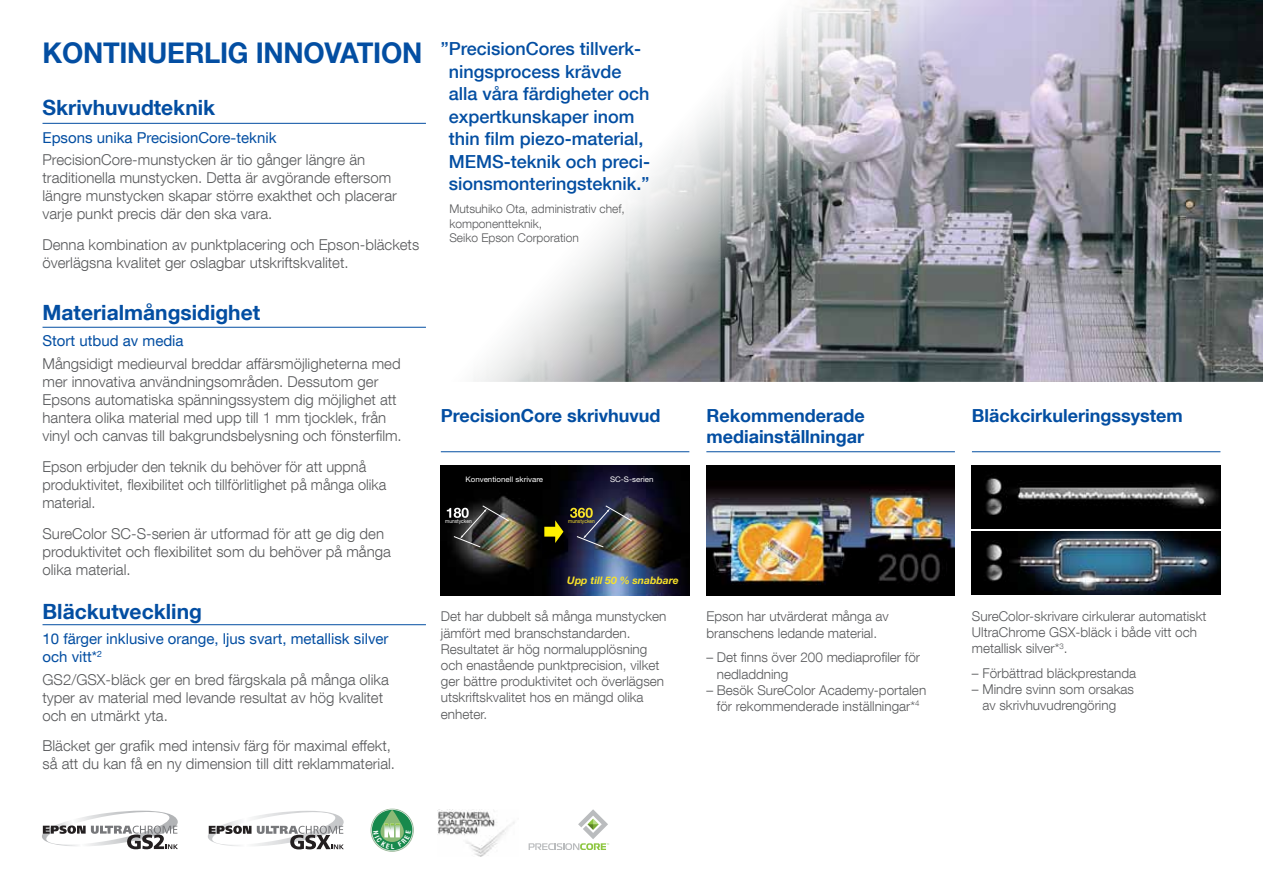
<style>
.page{position:relative;width:1263px;height:893px;background:#fff}
.page>*{position:absolute;margin:0;border:0;box-sizing:border-box;transform-origin:0 0}
.t1{font:700 28.5px "Helvetica Neue LT Com";color:#034ea2;scale:.96 1}
.t2{font:700 21px "Helvetica Neue LT Com";color:#034ea2}
.t3{font:500 18px/22.5px "Helvetica Neue LT Com";color:#034ea2}
.t4{font:700 18px/21px "Helvetica Neue LT Com";color:#034ea2}
.t5{font:300 15px/18px "Helvetica Neue LT Com";color:#58595b}
.t6{font:15px/18px "Helvetica Neue LT Com";color:#034ea2}
.t7{font:300 13.5px/16.2px "Helvetica Neue LT Com";color:#58595b}
.t8{font:300 12px/14.4px "Helvetica Neue LT Com";color:#58595b}
.t9{font:italic 700 10.35px "Helvetica Neue LT Pro";color:#f9e329}
.t10{font:7.65px "Helvetica Neue LT Pro";color:#fff;scale:1.04 1}
.t11{font:5.4px "Helvetica Neue LT Pro";color:#fff;scale:.9 1}
.t12{font:5.4px "Helvetica Neue LT Pro";color:#f9e329;scale:.9 1}
</style>
<div class="page">
<hr style="left:43px;top:327px;width:383px;height:1px;background:#034ea2">
<hr style="left:43px;top:123px;width:383px;height:1px;background:#034ea2">
<hr style="left:43px;top:624px;width:383px;height:1px;background:#034ea2">
<svg style="left:529px;top:809px;width:80px;height:41px"></svg>
<img style="left:358px;top:0;width:905px;height:382px">
<hr style="left:441px;top:451px;width:248px;height:1px;background:#034ea2">
<img style="left:441px;top:465px;width:248px;height:131px">
<img style="left:447px;top:505px;width:62px;height:42px">
<img style="left:570px;top:505px;width:62px;height:42px">
<svg style="left:555px;top:520px;width:8px;height:23px"></svg>
<div style="left:544px;top:527px;width:13px;height:10px;background:#fff200"></div>
<hr style="left:706px;top:451px;width:249px;height:1px;background:#034ea2">
<img style="left:706px;top:465px;width:249px;height:131px">
<hr style="left:972px;top:451px;width:248px;height:1px;background:#034ea2">
<img style="left:972px;top:465px;width:248px;height:63px">
<img style="left:972px;top:531px;width:248px;height:63px">
<svg style="left:42px;top:810px;width:136px;height:39px"></svg>
<svg style="left:207px;top:811px;width:137px;height:38px"></svg>
<img style="left:437px;top:810px;width:78px;height:47px">
<svg style="left:370px;top:808px;width:44px;height:44px"></svg>
<h1 class="t1" style="left:43px;top:35px;width:39px">Kontin</h1>
<h1 class="t1" style="left:147px;top:35px;width:39px">uerlig</h1>
<h1 class="t1" style="left:256px;top:35px;width:18px">innovation</h1>
<h2 class="t2" style="left:43px;top:94px;width:174px">Skrivhuvudteknik</h2>
<p class="t6" style="left:43px;top:128px;width:235px">Epsons unika PrecisionCore-teknik</p>
<p class="t5" style="left:43px;top:151px;width:356px">PrecisionCore-munstycken är tio gånger längre än traditionella munstycken. Detta är avgörande eftersom längre munstycken skapar större exakthet och placerar varje punkt precis där den ska vara.</p>
<p class="t5" style="left:43px;top:235px;width:378px">Denna kombination av punktplacering och Epson-bläckets överlägsna kvalitet ger oslagbar utskriftskvalitet.</p>
<h2 class="t2" style="left:43px;top:299px;width:219px">Materialmångsidighet</h2>
<p class="t6" style="left:43px;top:332px;width:143px">Stort utbud av media</p>
<p class="t5" style="left:43px;top:355px;width:361px">Mångsidigt medieurval breddar affärsmöjligheterna med mer innovativa användningsområden. Dessutom ger Epsons automatiska spänningssystem dig möjlighet att hantera olika material med upp till 1 mm tjocklek, från vinyl och canvas till bakgrundsbelysning och fönsterfilm.</p>
<p class="t5" style="left:43px;top:457px;width:345px">Epson erbjuder den teknik du behöver för att uppnå produktivitet, flexibilitet och tillförlitlighet på många olika material.</p>
<p class="t5" style="left:43px;top:524px;width:350px">SureColor SC-S-serien är utformad för att ge dig den produktivitet och flexibilitet som du behöver på många olika material.</p>
<h2 class="t2" style="left:43px;top:598px;width:161px">Bläckutveckling</h2>
<p class="t6" style="left:43px;top:629px;width:348px">10 färger inklusive orange, ljus svart, metallisk silver och vitt*<sup>2</sup></p>
<p class="t5" style="left:43px;top:670px;width:348px">GS2/GSX-bläck ger en bred färgskala på många olika typer av material med levande resultat av hög kvalitet och en utmärkt yta.</p>
<p class="t5" style="left:43px;top:737px;width:354px">Bläcket ger grafik med intensiv färg för maximal effekt, så att du kan få en ny dimension till ditt reklammaterial.</p>
<p class="t3" style="left:449px;top:38px;width:203px;text-indent:-8px">”PrecisionCores tillverk&shy;ningsprocess krävde alla våra färdigheter och expertkunskaper inom thin film piezo-material,<br>MEMS-teknik och preci&shy;sionsmonteringsteknik.”</p>
<p class="t8" style="left:449px;top:202px;width:177px">Mutsuhiko Ota, administrativ chef, komponentteknik,<br>Seiko Epson Corporation</p>
<p class="t4" style="left:441px;top:405px;width:221px">PrecisionCore skrivhuvud</p>
<p class="t10" style="left:465px;top:475px;width:76px">Konventionell skrivare</p>
<p class="t10" style="left:610px;top:475px;width:43px">SC-S-serien</p>
<p class="t11" style="left:445px;top:518px;width:31px">munstycken</p>
<p class="t12" style="left:568px;top:518px;width:31px">munstycken</p>
<p class="t9" style="left:567px;top:573px;width:113px">Upp till 50 % snabbare</p>
<p class="t7" style="left:441px;top:608px;width:227px">Det har dubbelt så många munstycken jämfört med branschstandarden.<br>Resultatet är hög normalupplösning och enastående punktprecision, vilket ger bättre produktivitet och överlägsen utskriftskvalitet hos en mängd olika enheter.</p>
<p class="t4" style="left:706px;top:405px;width:160px">Rekommenderade mediainställningar</p>
<p class="t7" style="left:706px;top:608px;width:184px">Epson har utvärderat många av branschens ledande material.</p>
<p class="t7" style="left:717px;top:649px;width:205px;text-indent:-11px">– Det finns över 200 mediaprofiler för nedladdning</p>
<p class="t7" style="left:706px;top:682px;width:221px;text-align:center">– Besök SureColor Academy-portalen för rekommenderade inställningar*<sup>4</sup></p>
<p class="t4" style="left:972px;top:405px;width:212px">Bläckcirkuleringssystem</p>
<p class="t7" style="left:972px;top:608px;width:236px">SureColor-skrivare cirkulerar automatiskt<br>UltraChrome GSX-bläck i både vitt och metallisk silver*<sup>3</sup>.</p>
<p class="t7" style="left:972px;top:665px;width:166px">– Förbättrad bläckprestanda</p>
<p class="t7" style="left:972px;top:681px;width:164px;text-align:center">– Mindre svinn som orsakas av skrivhuvudrengöring</p>
</div>
